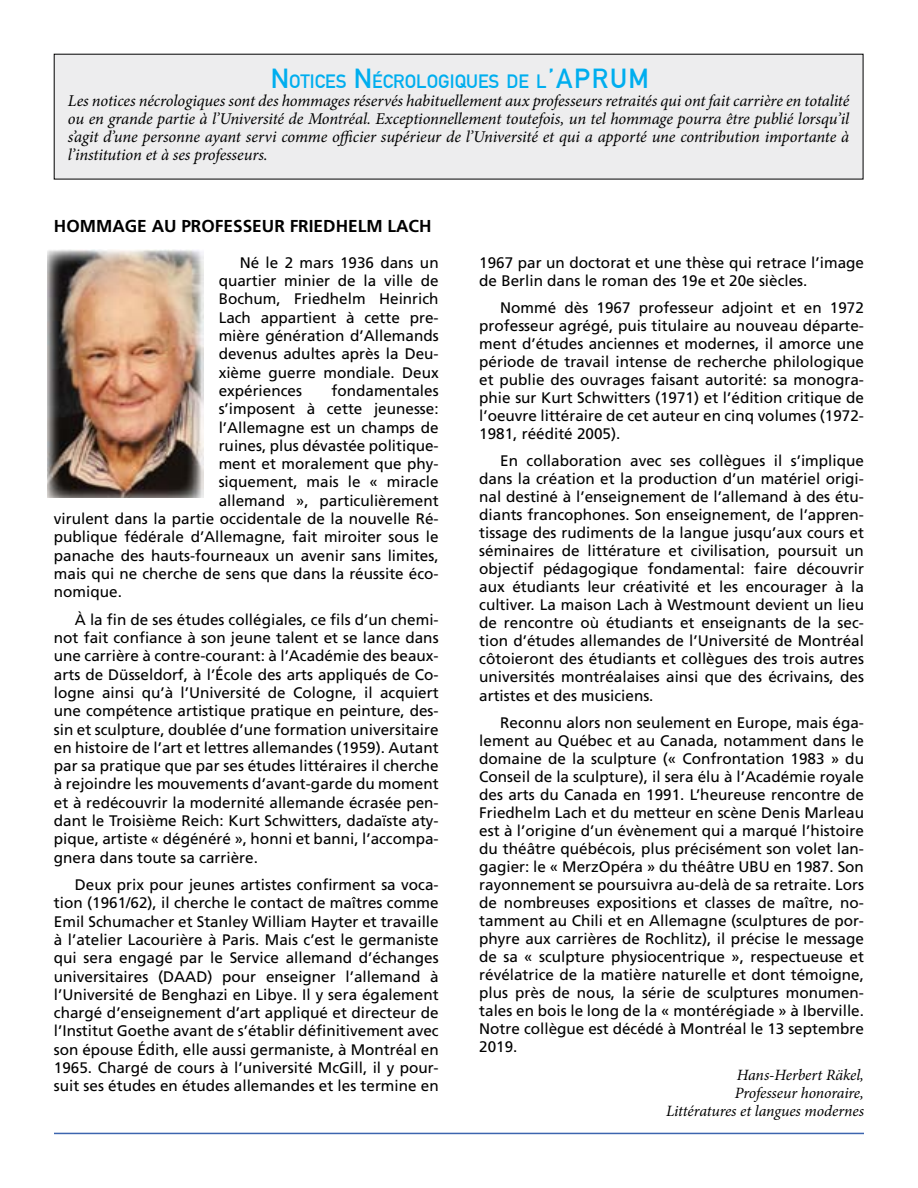
<style>
.page{position:relative;width:918px;height:1188px;background:#fff}
.page>*{position:absolute;margin:0;border:0;box-sizing:border-box;transform-origin:0 0}
.t1{font:700 18.9px "DIN Alternate";color:#00aeef}
.t2{font:700 17.25px "Frutiger";color:#000}
.t3{font:italic 16.5px/18px "Minion Pro";letter-spacing:-.01em;color:#000;text-align:justify}
.t4{font:italic 15.75px/18.5px "Minion Pro";letter-spacing:-.01em;color:#000;text-align:right}
.t5{font:15.3px/18px "Frutiger";color:#000;text-align:justify}
.s1{font-size:27px}
</style>
<div class="page">
<hr style="left:54px;top:1133px;width:810px;height:1px;background:#3c65af">
<div style="left:54px;top:54px;width:809px;height:125px;background:#ededee"></div>
<img style="left:48px;top:249px;width:155px;height:249px">
<p class="t1" style="left:271px;top:67px;width:380px"><span class="s1">N</span>OTICES <span class="s1">N</span>ÉCROLOGIQUES DE L<span class="s1">’APRU M</span></p>
<p class="t3" style="left:68px;top:92px;width:783px">Les notices nécrologiques sont des hommages réservés habituellement aux professeurs retraités qui ont fait carrière en totalité ou en grande partie à l’Université de Montréal. Exceptionnellement toutefois, un tel hommage pourra être publié lorsqu’il s’agit d’une personne ayant servi comme officier supérieur de l’Université et qui a apporté une contribution importante à l’institution et à ses professeurs.</p>
<p class="t2" style="left:54px;top:215px;width:379px">HOMMAGE AU PROFESSEUR FRIEDHELM LACH</p>
<p class="t5" style="left:219px;top:253px;width:222px;text-indent:21px">Né le 2 mars 1936 dans un quartier minier de la ville de Bochum, Friedhelm Heinrich Lach appartient à cette pre&shy;mière génération d’Allemands devenus adultes après la Deu&shy;xième guerre mondiale. Deux expériences</p>
<p class="t5" style="left:332px;top:382px;width:109px">fondamentales</p>
<p class="t5" style="left:219px;top:400px;width:221px">s’imposent à cette jeunesse:</p>
<p class="t5" style="left:219px;top:418px;width:221px">l’Allemagne est un champs de</p>
<p class="t5" style="left:219px;top:436px;width:221px">ruines, plus dévastée politique-</p>
<p class="t5" style="left:219px;top:455px;width:221px">ment et moralement que phy-</p>
<p class="t5" style="left:219px;top:473px;width:221px">siquement, mais le « miracle</p>
<p class="t5" style="left:219px;top:491px;width:221px">allemand », particulièrement</p>
<p class="t5" style="left:54px;top:510px;width:386px">virulent dans la partie occidentale de la nouvelle Ré-</p>
<p class="t5" style="left:54px;top:528px;width:386px">publique fédérale d’Allemagne, fait miroiter sous le</p>
<p class="t5" style="left:54px;top:546px;width:386px">panache des hauts-fourneaux un avenir sans limites,</p>
<p class="t5" style="left:54px;top:565px;width:386px">mais qui ne cherche de sens que dans la réussite éco-</p>
<p class="t5" style="left:54px;top:583px;width:70px">nomique.</p>
<p class="t5" style="left:54px;top:610px;width:386px;text-indent:21px">À la fin de ses études collégiales, ce fils d’un chemi&shy;not fait confiance à son jeune talent et se lance dans une carrière à contre-courant: à l’Académie des beaux&shy;arts de Düsseldorf, à l’École des arts appliqués de Co&shy;logne ainsi qu’à l’Université de Cologne, il acquiert une compétence artistique pratique en peinture, des&shy;sin et sculpture, doublée d’une formation universitaire en histoire de l’art et lettres allemandes (1959). Autant par sa pratique que par ses études littéraires il cherche à rejoindre les mouvements d’avant-garde du moment et à redécouvrir la modernité allemande écrasée pen&shy;dant le Troisième Reich: Kurt Schwitters, dadaïste aty&shy;pique, artiste « dégénéré », honni et banni, l’accompa&shy;gnera dans toute sa carrière.</p>
<p class="t5" style="left:54px;top:875px;width:386px;text-indent:21px">Deux prix pour jeunes artistes confirment sa voca&shy;tion (1961/62), il cherche le contact de maîtres comme Emil Schumacher et Stanley William Hayter et travaille à l’atelier Lacourière à Paris. Mais c’est le germaniste qui sera engagé par le Service allemand d’échanges universitaires (DAAD) pour enseigner l’allemand à l’Université de Benghazi en Libye. Il y sera également chargé d’enseignement d’art appliqué et directeur de l’Institut Goethe avant de s’établir définitivement avec son épouse Édith, elle aussi germaniste, à Montréal en 1965. Chargé de cours à l’université McGill, il y pour&shy;suit ses études en études allemandes et les termine en</p>
<p class="t5" style="left:479px;top:253px;width:386px">1967 par un doctorat et une thèse qui retrace l’image de Berlin dans le roman des 19e et 20e siècles.</p>
<p class="t5" style="left:479px;top:299px;width:386px;text-indent:21px">Nommé dès 1967 professeur adjoint et en 1972 professeur agrégé, puis titulaire au nouveau départe&shy;ment d’études anciennes et modernes, il amorce une période de travail intense de recherche philologique et publie des ouvrages faisant autorité: sa monogra&shy;phie sur Kurt Schwitters (1971) et l’édition critique de l’oeuvre littéraire de cet auteur en cinq volumes (1972- 1981, réédité 2005).</p>
<p class="t5" style="left:479px;top:452px;width:386px;text-indent:21px">En collaboration avec ses collègues il s’implique dans la création et la production d’un matériel origi&shy;nal destiné à l’enseignement de l’allemand à des étu&shy;diants francophones. Son enseignement, de l’appren&shy;tissage des rudiments de la langue jusqu’aux cours et séminaires de littérature et civilisation, poursuit un objectif pédagogique fondamental: faire découvrir aux étudiants leur créativité et les encourager à la cultiver. La maison Lach à Westmount devient un lieu de rencontre où étudiants et enseignants de la sec&shy;tion d’études allemandes de l’Université de Montréal côtoieront des étudiants et collègues des trois autres universités montréalaises ainsi que des écrivains, des artistes et des musiciens.</p>
<p class="t5" style="left:479px;top:713px;width:386px;text-indent:21px">Reconnu alors non seulement en Europe, mais éga&shy;lement au Québec et au Canada, notamment dans le domaine de la sculpture (« Confrontation 1983 » du Conseil de la sculpture), il sera élu à l’Académie royale des arts du Canada en 1991. L’heureuse rencontre de Friedhelm Lach et du metteur en scène Denis Marleau est à l’origine d’un évènement qui a marqué l’histoire du théâtre québécois, plus précisément son volet lan&shy;gagier: le « MerzOpéra » du théâtre UBU en 1987. Son rayonnement se poursuivra au-delà de sa retraite. Lors de nombreuses expositions et classes de maître, no&shy;tamment au Chili et en Allemagne (sculptures de por&shy;phyre aux carrières de Rochlitz), il précise le message de sa « sculpture physiocentrique », respectueuse et révélatrice de la matière naturelle et dont témoigne, plus près de nous, la série de sculptures monumen&shy;tales en bois le long de la « montérégiade » à Iberville.<br>Notre collègue est décédé à Montréal le 13 septembre 2019.</p>
<p class="t4" style="left:666px;top:1065px;width:199px">Hans-Herbert Räkel,<br>Professeur honoraire,<br>Littératures et langues modernes</p>
</div>
